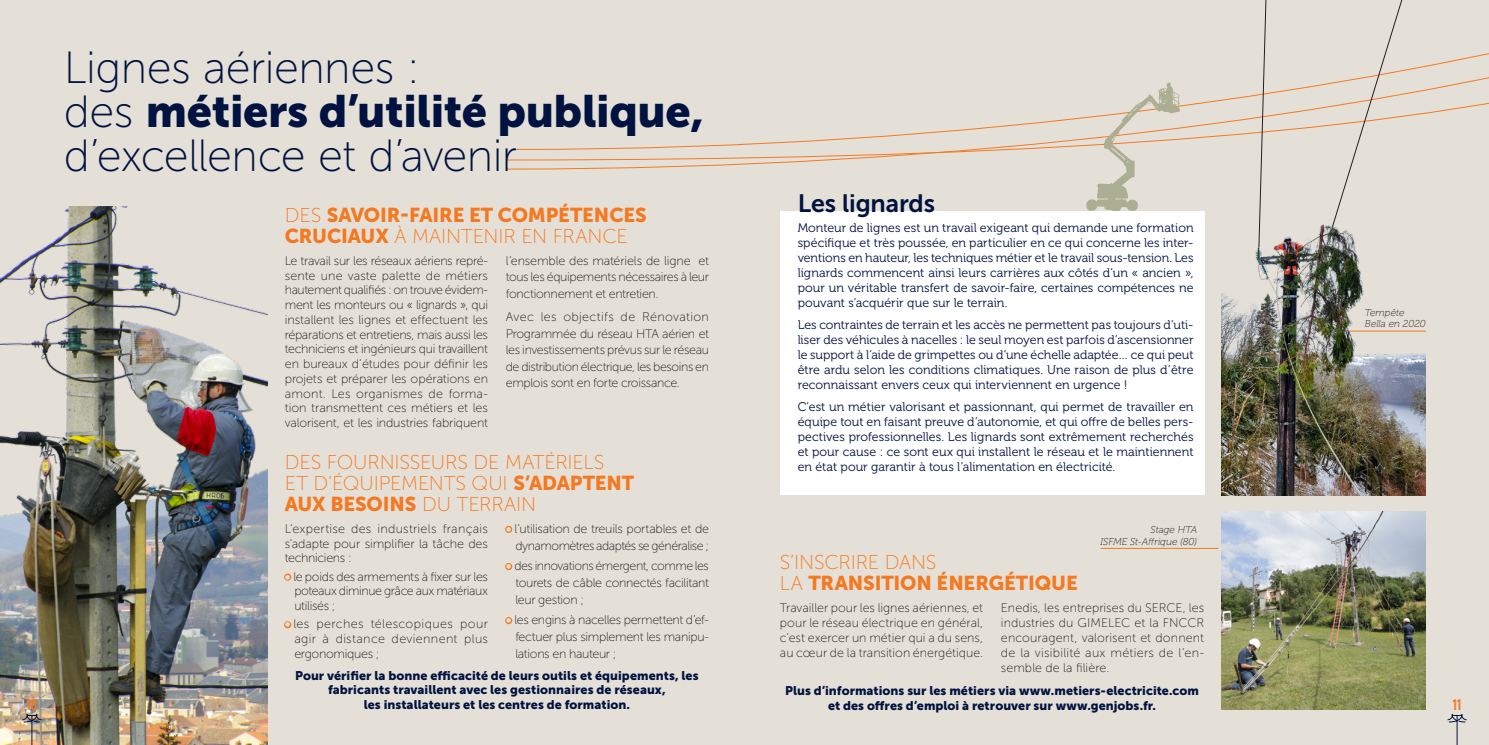
<style>
.page{position:relative;width:1489px;height:745px;background:#fff}
.page>*{position:absolute;margin:0;border:0;box-sizing:border-box;transform-origin:0 0}
.t1{font:45px "Museo Sans 100";letter-spacing:-.01em;color:#001340}
.t2{font:45px "Museo Sans 900";letter-spacing:-.01em;color:#001340}
.t3{font:25px "Museo Sans 700";letter-spacing:-.005em;color:#001340}
.t4{font:20px/21px "Museo Sans 100";letter-spacing:-.01em;color:#f47921}
.t5{font:20px "Museo Sans 900";letter-spacing:-.005em;color:#f47921}
.t6{font:15px "Veneer";color:#f47921}
.t7{font:12.5px/14.8px "Museo Sans 100";letter-spacing:-.025em;color:#231f20;text-align:justify}
.t8{font:12.5px/15px "Museo 300";color:#001340;text-align:justify}
.t9{font:12.5px/14.8px "Museo Sans 900";letter-spacing:.005em;color:#001340;text-align:center}
.t10{font:italic 10px/11.2px "Museo 100";letter-spacing:.01em;color:#231f20}
.s1{font-family:"Museo Sans 100"}
.s2{font-family:"Museo Sans 900"}
.s3{font-family:"Museo Sans 900";color:#f47921}
</style>
<div class="page">
<div style="left:0;top:0;width:1488px;height:744px;background:#e5e0d7"></div>
<img style="left:0;top:206px;width:267px;height:538px">
<svg style="left:1447px;top:714px;width:19px;height:30px"></svg>
<svg style="left:22px;top:713px;width:20px;height:31px"></svg>
<svg style="left:506px;top:160px;width:327px;height:9px"></svg>
<svg style="left:506px;top:150px;width:501px;height:10px"></svg>
<svg style="left:515px;top:53px;width:973px;height:97px"></svg>
<svg style="left:1086px;top:82px;width:93px;height:129px"></svg>
<svg style="left:1258px;top:0;width:9px;height:121px"></svg>
<svg style="left:1324px;top:0;width:90px;height:121px"></svg>
<hr style="left:1343px;top:331px;width:82px;height:1px;background:#f47921">
<hr style="left:1100px;top:548px;width:118px;height:1px;background:#f47921">
<div style="left:780px;top:211px;width:424px;height:283px;background:#fff"></div>
<img style="left:1221px;top:511px;width:203px;height:198px">
<img style="left:1221px;top:121px;width:203px;height:373px">
<h1 class="t1" style="left:64px;top:44px;width:357px">Lignes aériennes :</h1>
<h1 class="t2" style="left:64px;top:86px;width:641px"><span class="s1">des</span> métiers d’utilité publique,</h1>
<h1 class="t1" style="left:64px;top:132px;width:454px">d’excellence et d’avenir</h1>
<h3 class="t5" style="left:285px;top:204px;width:363px"><span class="s1">DES</span> SAVOIR-FAIRE ET COMPÉTENCES</h3>
<h3 class="t4" style="left:285px;top:226px;width:345px"><span class="s2">CRUCIAUX</span> À MAINTENIR EN FRANCE</h3>
<p class="t7" style="left:285px;top:253px;width:205px">Le travail sur les réseaux aériens repré&shy;sente une vaste palette de métiers hautement qualifiés : on trouve évidem&shy;ment les monteurs ou « lignards », qui installent les lignes et effectuent les réparations et entretiens, mais aussi les techniciens et ingénieurs qui travaillent en bureaux d’études pour définir les projets et préparer les opérations en amont. Les organismes de forma&shy;tion transmettent ces métiers et les valorisent, et les industries fabriquent</p>
<p class="t7" style="left:506px;top:252px;width:205px;line-height:16.4px">l’ensemble des matériels de ligne et tous les équipements nécessaires à leur fonctionnement et entretien.</p>
<h2 class="t3" style="left:797px;top:189px;width:139px">Les lignards</h2>
<p class="t8" style="left:797px;top:220px;width:397px">Monteur de lignes est un travail exigeant qui demande une formation spécifique et très poussée, en particulier en ce qui concerne les inter&shy;ventions en hauteur, les techniques métier et le travail sous-tension. Les lignards commencent ainsi leurs carrières aux côtés d’un « ancien », pour un véritable transfert de savoir-faire, certaines compétences ne pouvant s’acquérir que sur le terrain.</p>
<p class="t8" style="left:797px;top:317px;width:397px">Les contraintes de terrain et les accès ne permettent pas toujours d’uti&shy;liser des véhicules à nacelles : le seul moyen est parfois d’ascensionner le support à l’aide de grimpettes ou d’une échelle adaptée… ce qui peut être ardu selon les conditions climatiques. Une raison de plus d’être reconnaissant envers ceux qui interviennent en urgence !</p>
<p class="t8" style="left:797px;top:399px;width:397px">C’est un métier valorisant et passionnant, qui permet de travailler en équipe tout en faisant preuve d’autonomie, et qui offre de belles pers&shy;pectives professionnelles. Les lignards sont extrêmement recherchés et pour cause : ce sont eux qui installent le réseau et le maintiennent en état pour garantir à tous l’alimentation en électricité.</p>
<p class="t10" style="left:1364px;top:307px;width:63px">Tempête<br>Bella en 2020</p>
<p class="t7" style="left:506px;top:309px;width:205px;line-height:16.4px">Avec les objectifs de Rénovation Programmée du réseau HTA aérien et les investissements prévus sur le réseau de distribution électrique, les besoins en emplois sont en forte croissance.</p>
<h3 class="t4" style="left:285px;top:452px;width:351px">DES FOURNISSEURS DE MATÉRIELS<br>ET D’ÉQUIPEMENTS QUI <span class="s2">S’ADAPTENT</span></h3>
<h3 class="t5" style="left:285px;top:492px;width:253px">AUX BESOINS <span class="s1">DU TERRAIN</span></h3>
<p class="t7" style="left:285px;top:521px;width:205px">L’expertise des industriels français s’adapte pour simplifier la tâche des techniciens :</p>
<p class="t7" style="left:294px;top:569px;width:195px;text-indent:-10px"><span class="s3">•</span> le poids des armements à fixer sur les poteaux diminue grâce aux matériaux utilisés ;</p>
<p class="t7" style="left:294px;top:616px;width:195px;text-indent:-10px"><span class="s3">•</span> les perches télescopiques pour agir à distance deviennent plus ergonomiques ;</p>
<p class="t7" style="left:506px;top:520px;width:205px;line-height:16.8px;text-align:right"><span class="s3">•</span> l’utilisation de treuils portables et de dynamomètres adaptés se généralise ;</p>
<p class="t7" style="left:515px;top:557px;width:195px;line-height:16.8px;text-indent:-10px"><span class="s3">•</span> des innovations émergent, comme les tourets de câble connectés facilitant leur gestion ;</p>
<p class="t7" style="left:515px;top:611px;width:195px;line-height:16.8px;text-indent:-10px"><span class="s3">•</span> les engins à nacelles permettent d’ef&shy;fectuer plus simplement les manipu&shy;lations en hauteur ;</p>
<p class="t9" style="left:295px;top:667px;width:405px">Pour vérifier la bonne efficacité de leurs outils et équipements, les fabricants travaillent avec les gestionnaires de réseaux,<br>les installateurs et les centres de formation.</p>
<p class="t10" style="left:1100px;top:524px;width:98px;text-align:right">Stage HTA<br>ISFME St-Affrique (80)</p>
<h3 class="t4" style="left:780px;top:551px;width:158px">S’INSCRIRE DANS</h3>
<h3 class="t5" style="left:780px;top:571px;width:299px"><span class="s1">LA</span> TRANSITION ÉNERGÉTIQUE</h3>
<p class="t7" style="left:780px;top:600px;width:205px">Travailler pour les lignes aériennes, et pour le réseau électrique en général, c’est exercer un métier qui a du sens, au cœur de la transition énergétique.</p>
<p class="t7" style="left:1000px;top:600px;width:205px">Enedis, les entreprises du SERCE, les industries du GIMELEC et la FNCCR encouragent, valorisent et donnent de la visibilité aux métiers de l’en&shy;semble de la filière.</p>
<p class="t9" style="left:785px;top:682px;width:415px">Plus d’informations sur les métiers via www.metiers-electricite.com et des offres d’emploi à retrouver sur www.genjobs.fr.</p>
<p class="t6" style="left:27px;top:694px;width:12px">10</p>
<p class="t6" style="left:1452px;top:694px;width:10px">11</p>
</div>
